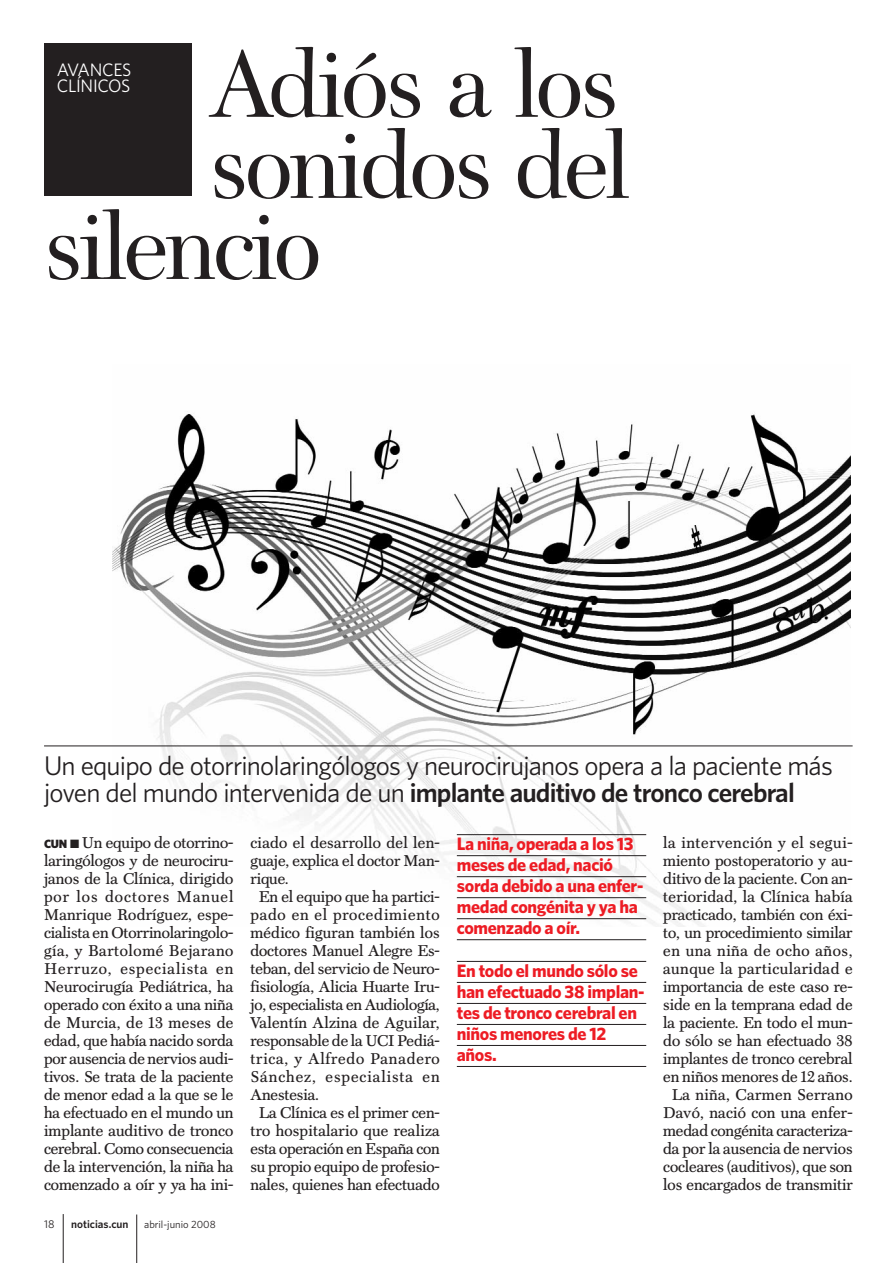
<style>
.page{position:relative;width:894px;height:1263px;background:#fff}
.page>*{position:absolute;margin:0;border:0;box-sizing:border-box;transform-origin:0 0}
.t1{font:96px "Scotch FB Display";letter-spacing:-.025em;color:#231f20}
.t2{font:27px/27px "Whitney";letter-spacing:-.03em;color:#231f20}
.t3{font:700 18px/21px "Whitney";letter-spacing:-.02em;color:#ed1c24}
.t4{font:18px/16.5px "Whitney";letter-spacing:-.02em;color:#fff}
.t5{font:15.75px/18px "Scotch FB Text";letter-spacing:-.005em;color:#231f20;text-align:justify}
.t6{font:15.75px "Scotch FB Text";letter-spacing:.015em;color:#231f20}
.t7{font:15.75px "Scotch FB Text";letter-spacing:.05em;color:#231f20}
.t8{font:15.75px "Scotch FB Text";letter-spacing:.06em;color:#231f20}
.t9{font:600 11.25px "Whitney";color:#231f20}
.t10{font:11.25px "Whitney";color:#231f20}
.t11{font:10.5px "Whitney";color:#231f20}
.s1{font-weight:600}
.s2{font-family:"Whitney";font-weight:900;font-size:12px}
</style>
<div class="page">
<img style="left:112px;top:411px;width:738px;height:515px">
<hr style="left:136px;top:1214px;width:1px;height:48px;background:#231f20">
<hr style="left:63px;top:1213px;width:1px;height:49px;background:#231f20">
<div style="left:44px;top:43px;width:148px;height:152px;background:#231f20"></div>
<hr style="left:456px;top:834px;width:190px;height:1px;background:#231f20">
<hr style="left:456px;top:855px;width:190px;height:1px;background:#231f20">
<hr style="left:456px;top:876px;width:190px;height:1px;background:#231f20">
<hr style="left:456px;top:897px;width:190px;height:1px;background:#231f20">
<hr style="left:456px;top:918px;width:190px;height:1px;background:#231f20">
<hr style="left:456px;top:939px;width:190px;height:1px;background:#231f20">
<hr style="left:456px;top:961px;width:190px;height:1px;background:#231f20">
<hr style="left:456px;top:982px;width:190px;height:1px;background:#231f20">
<hr style="left:456px;top:1003px;width:190px;height:1px;background:#231f20">
<hr style="left:456px;top:1024px;width:190px;height:1px;background:#231f20">
<hr style="left:456px;top:1045px;width:190px;height:1px;background:#231f20">
<hr style="left:456px;top:1066px;width:190px;height:1px;background:#231f20">
<hr style="left:44px;top:745px;width:808px;height:1px;background:#231f20">
<h1 class="t1" style="left:210px;top:47px;width:410px">Adiós a los</h1>
<h1 class="t1" style="left:210px;top:128px;width:421px">sonidos del</h1>
<h1 class="t1" style="left:44px;top:209px;width:278px">silencio</h1>
<p class="t4" style="left:57px;top:63px;width:76px">AVANCES<br>CLÍNICOS</p>
<h2 class="t2" style="left:44px;top:754px;width:790px">Un equipo de otorrinolaringólogos y neurocirujanos opera a la paciente más joven del mundo intervenida de un <span class="s1">implante auditivo de tronco cerebral</span></h2>
<p class="t6" style="left:250px;top:835px;width:191px">ciado el desarrollo del len-</p>
<p class="t5" style="left:250px;top:852px;width:191px">guaje, explica el doctor Man-</p>
<p class="t5" style="left:250px;top:870px;width:40px">rique.</p>
<p class="t5" style="left:259px;top:888px;width:182px">En el equipo que ha partici-</p>
<p class="t7" style="left:250px;top:907px;width:191px">pado en el procedimiento</p>
<p class="t5" style="left:250px;top:924px;width:191px">médico figuran también los</p>
<p class="t5" style="left:250px;top:942px;width:191px">doctores Manuel Alegre Es-</p>
<p class="t5" style="left:250px;top:960px;width:191px">teban, del servicio de Neuro-</p>
<p class="t5" style="left:250px;top:978px;width:191px">fisiología, Alicia Huarte Iru-</p>
<p class="t5" style="left:250px;top:996px;width:191px">jo, especialista en Audiología,</p>
<p class="t6" style="left:250px;top:1015px;width:191px">Valentín Alzina de Aguilar,</p>
<p class="t5" style="left:250px;top:1032px;width:191px">responsable de la UCI Pediá-</p>
<p class="t7" style="left:250px;top:1051px;width:191px">trica, y Alfredo Panadero</p>
<p class="t8" style="left:250px;top:1069px;width:191px">Sánchez, especialista en</p>
<p class="t5" style="left:250px;top:1086px;width:70px">Anestesia.</p>
<p class="t5" style="left:259px;top:1104px;width:182px">La Clínica es el primer cen-</p>
<p class="t6" style="left:250px;top:1123px;width:191px">tro hospitalario que realiza</p>
<p class="t5" style="left:250px;top:1140px;width:191px">esta operación en España con</p>
<p class="t5" style="left:250px;top:1158px;width:191px">su propio equipo de profesio-</p>
<p class="t5" style="left:250px;top:1176px;width:191px">nales, quienes han efectuado</p>
<p class="t5" style="left:44px;top:834px;width:191px"><span class="s2">CUN</span> ■ Un equipo de otorrino&shy;laringólogos y de neurociru&shy;janos de la Clínica, dirigido por los doctores Manuel Manrique Rodríguez, espe&shy;cialista en Otorrinolaringolo&shy;gía, y Bartolomé Bejarano Herruzo, especialista en Neurocirugía Pediátrica, ha operado con éxito a una niña de Murcia, de 13 meses de edad, que había nacido sorda por ausencia de nervios audi&shy;tivos. Se trata de la paciente de menor edad a la que se le ha efectuado en el mundo un implante auditivo de tronco cerebral. Como consecuencia de la intervención, la niña ha comenzado a oír y ya ha ini-</p>
<p class="t5" style="left:663px;top:834px;width:191px;text-align:center">la intervención y el segui&shy;miento postoperatorio y au&shy;ditivo de la paciente. Con an&shy;terioridad, la Clínica había practicado, también con éxi&shy;to, un procedimiento similar en una niña de ocho años, aunque la particularidad e importancia de este caso re&shy;side en la temprana edad de la paciente. En todo el mun&shy;do sólo se han efectuado 38 implantes de tronco cerebral en niños menores de 12 años.<br>La niña, Carmen Serrano<br>Davó, nació con una enfer&shy;medad congénita caracteriza&shy;da por la ausencia de nervios cocleares (auditivos), que son los encargados de transmitir</p>
<p class="t3" style="left:456px;top:835px;width:188px">La niña, operada a los 13 meses de edad, nació sorda debido a una enfer&shy;medad congénita y ya ha comenzado a oír.</p>
<p class="t3" style="left:456px;top:961px;width:189px">En todo el mundo sólo se han efectuado 38 implan&shy;tes de tronco cerebral en niños menores de 12 años.</p>
<p class="t10" style="left:44px;top:1219px;width:12px">18</p>
<p class="t9" style="left:71px;top:1219px;width:59px">noticias.cun</p>
<p class="t11" style="left:144px;top:1220px;width:73px">abril-junio 2008</p>
</div>
